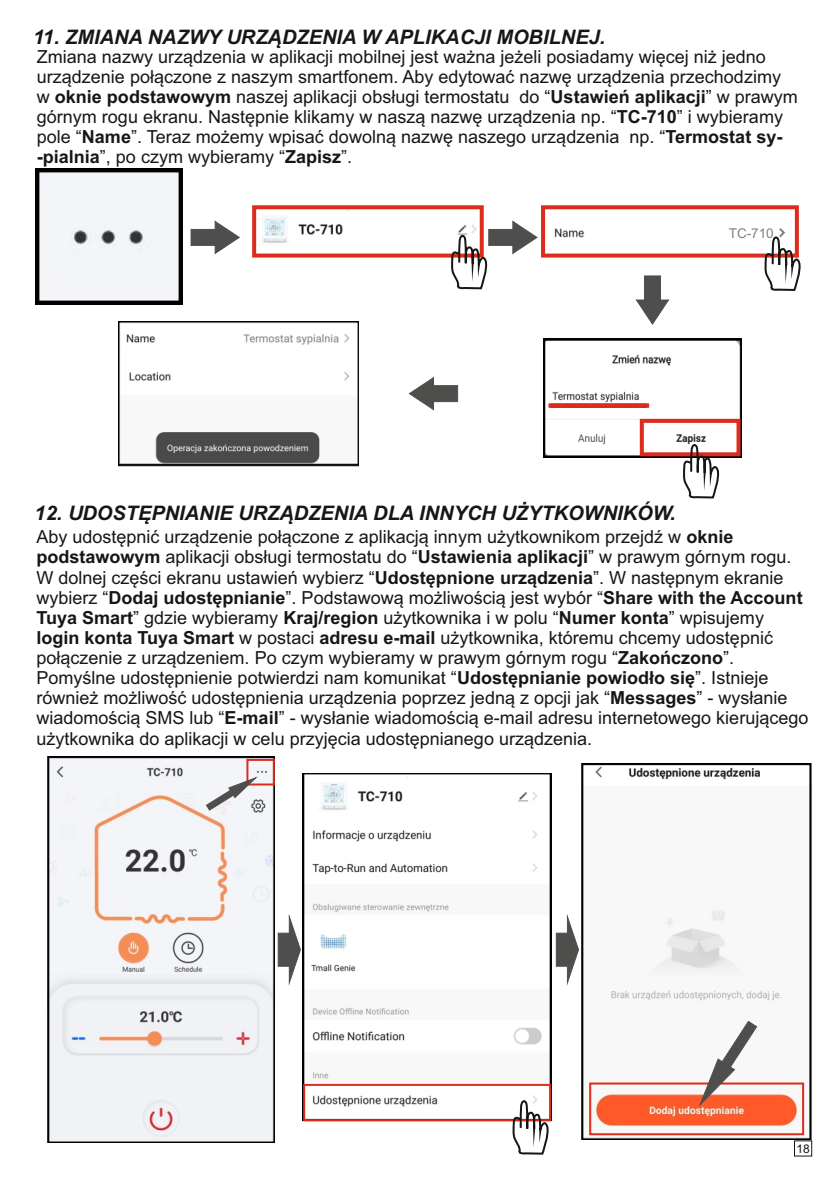
<style>
.page{position:relative;width:840px;height:1191px;background:#fff}
.page>*{position:absolute;margin:0;border:0;box-sizing:border-box;transform-origin:0 0}
.t1{font:italic 700 20px "Arial";color:#151616}
.t2{font:18px/20.2px "Arial";color:#151616}
.t3{font:13.4px "Arial";color:#818281}
.t4{font:12px "Arial";color:#151616}
.s1{font-weight:700}
</style>
<div class="page">
<img style="left:302px;top:773px;width:248px;height:348px">
<img style="left:307px;top:775px;width:235px;height:1px">
<img style="left:261px;top:209px;width:223px;height:34px">
<img style="left:581px;top:763px;width:230px;height:376px">
<img style="left:586px;top:789px;width:173px;height:56px">
<img style="left:47px;top:756px;width:227px;height:386px">
<img style="left:307px;top:776px;width:240px;height:45px">
<svg style="left:190px;top:220px;width:50px;height:34px"></svg>
<img style="left:543px;top:338px;width:198px;height:119px">
<svg style="left:635px;top:275px;width:34px;height:50px"></svg>
<svg style="left:408px;top:377px;width:50px;height:34px"></svg>
<div style="left:639px;top:419px;width:101px;height:37px;border:4px solid #dd2b1c"></div>
<div style="left:548px;top:403px;width:100px;height:5px;border:4px solid #dd2b1c"></div>
<img style="left:35px;top:168px;width:148px;height:136px">
<div style="left:252px;top:205px;width:231px;height:52px;border:4px solid #dd2b1c"></div>
<svg style="left:449px;top:220px;width:88px;height:70px"></svg>
<img style="left:545px;top:213px;width:40px;height:39px">
<div style="left:540px;top:205px;width:258px;height:52px;border:4px solid #dd2b1c"></div>
<svg style="left:683px;top:224px;width:118px;height:67px"></svg>
<svg style="left:681px;top:441px;width:38px;height:58px"></svg>
<img style="left:118px;top:321px;width:240px;height:145px">
<div style="left:303px;top:1083px;width:247px;height:38px;border:2px solid #dd2b1c"></div>
<div style="left:589px;top:1082px;width:214px;height:53px;border:2px solid #dd2b1c"></div>
<svg style="left:277px;top:914px;width:24px;height:72px"></svg>
<svg style="left:555px;top:914px;width:23px;height:72px"></svg>
<div style="left:246px;top:759px;width:29px;height:26px;border:2px solid #dd2b1c"></div>
<svg style="left:205px;top:776px;width:53px;height:35px"></svg>
<svg style="left:511px;top:1097px;width:38px;height:58px"></svg>
<svg style="left:698px;top:1020px;width:59px;height:87px"></svg>
<p class="t1" style="left:33px;top:29px;width:573px">11. ZMIANA NAZWY URZĄDZENIA W APLIKACJI MOBILNEJ.</p>
<p class="t2" style="left:37px;top:48px;width:762px">Zmiana nazwy urządzenia w aplikacji mobilnej jest ważna jeżeli posiadamy więcej niż jedno urządzenie połączone z naszym smartfonem. Aby edytować nazwę urządzenia przechodzimy w <span class="s1">oknie podstawowym</span> naszej aplikacji obsługi termostatu do “<span class="s1">Ustawień aplikacji</span>” w prawym górnym rogu ekranu. Następnie klikamy w naszą nazwę urządzenia np. “<span class="s1">TC-710</span>” i wybieramy pole “<span class="s1">Name</span>”. Teraz możemy wpisać dowolną nazwę naszego urządzenia np. “<span class="s1">Termostat sy--pialnia</span>”, po czym wybieramy “<span class="s1">Zapisz</span>”.</p>
<p class="t3" style="left:728px;top:228px;width:46px">TC-710</p>
<p class="t1" style="left:35px;top:506px;width:642px">12. UDOSTĘPNIANIE URZĄDZENIA DLA INNYCH UŻYTKOWNIKÓW.</p>
<p class="t2" style="left:36px;top:528px;width:773px">Aby udostępnić urządzenie połączone z aplikacją innym użytkownikom przejdź w <span class="s1">oknie podstawowym</span> aplikacji obsługi termostatu do “<span class="s1">Ustawienia aplikacji</span>” w prawym górnym rogu.<br>W dolnej części ekranu ustawień wybierz “<span class="s1">Udostępnione urządzenia</span>”. W następnym ekranie wybierz “<span class="s1">Dodaj udostępnianie</span>”. Podstawową możliwością jest wybór “<span class="s1">Share with the Account Tuya Smart</span>” gdzie wybieramy <span class="s1">Kraj/region</span> użytkownika i w polu “<span class="s1">Numer konta</span>” wpisujemy <span class="s1">login konta Tuya Smart</span> w postaci <span class="s1">adresu e-mail</span> użytkownika, któremu chcemy udostępnić połączenie z urządzeniem. Po czym wybieramy w prawym górnym rogu “<span class="s1">Zakończono</span>”.<br>Pomyślne udostępnienie potwierdzi nam komunikat “<span class="s1">Udostępnianie powiodło się</span>”. Istnieje również możliwość udostępnienia urządzenia poprzez jedną z opcji jak “<span class="s1">Messages</span>” - wysłanie wiadomością SMS lub “<span class="s1">E-mail</span>” - wysłanie wiadomością e-mail adresu internetowego kierującego użytkownika do aplikacji w celu przyjęcia udostępnianego urządzenia.</p>
<p class="t4" style="left:796px;top:1144px;width:15px">18</p>
</div>
